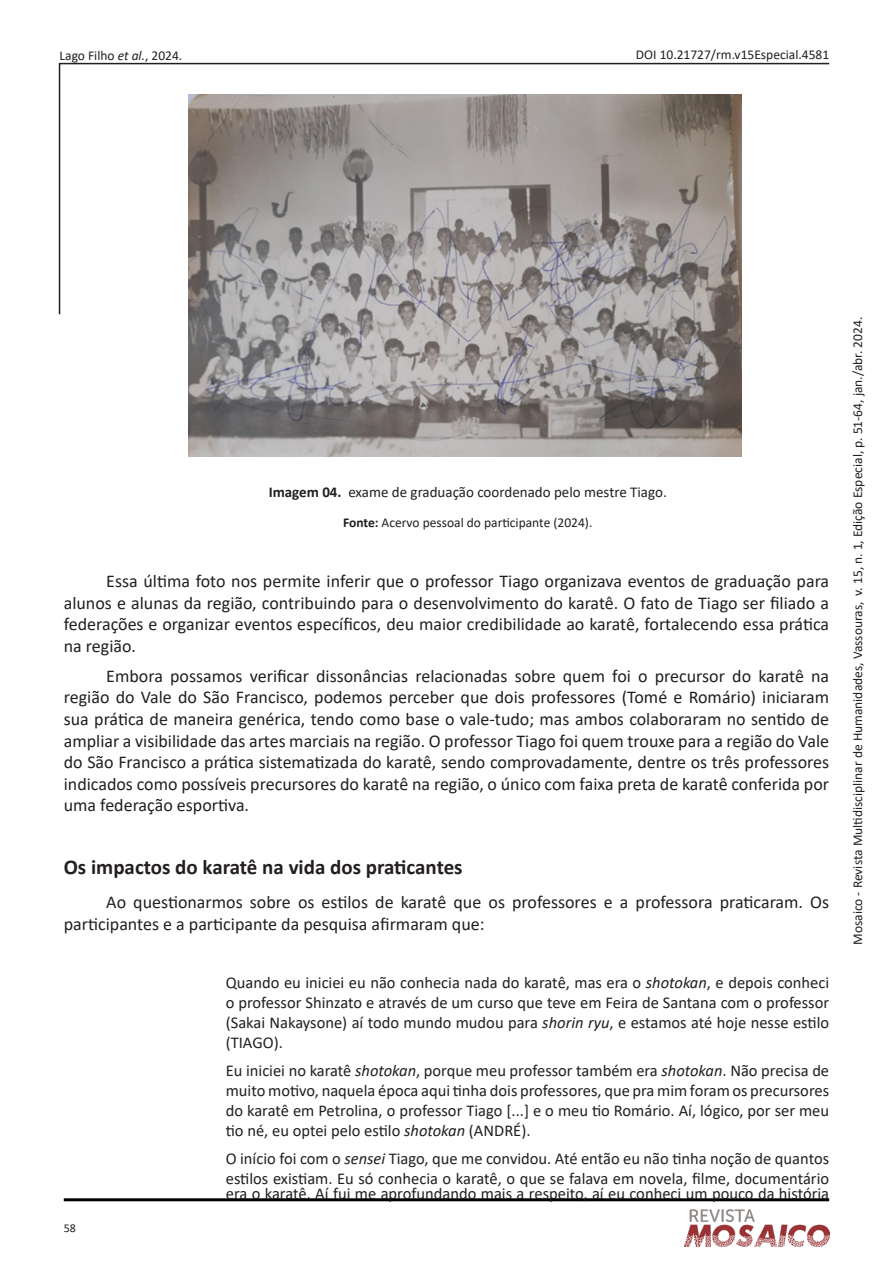
<style>
.page{position:relative;width:893px;height:1263px;background:#fff}
.page>*{position:absolute;margin:0;border:0;box-sizing:border-box;transform-origin:0 0}
.RM_Subtítulos{font:700 21px "Calibri";color:#231f20}
.RM_corpo_de_texto{font:18px/21.6px "Calibri";color:#231f20;text-align:justify}
.RM_Citação{font:16.5px/19.8px "Calibri";color:#231f20;text-align:justify}
.RM_corpo_de_texto-2{font:15px "Calibri";color:#231f20}
.RM_corpo_de_texto-3{font:13.5px "Calibri";color:#231f20}
.t1{font:12px "Calibri";color:#231f20}
.s1{font-style:italic}
.s2{font-weight:700}
.s3{color:#fff}
</style>
<div class="page">
<hr style="left:59px;top:63px;width:770px;height:1px;background:#231f20">
<hr style="left:64px;top:1198px;width:765px;height:3px;background:#000">
<hr style="left:59px;top:63px;width:1px;height:251px;background:#231f20">
<img style="left:685px;top:1209px;width:144px;height:38px">
<img style="left:188px;top:94px;width:553px;height:363px">
<p class="RM_corpo_de_texto-3" style="left:60px;top:46px;width:124px">Lago Filho <span class="s1">et al.</span>, 2024.</p>
<p class="RM_corpo_de_texto-3" style="left:636px;top:45px;width:195px">DOI 10.21727/rm.v15Especial.4581</p>
<p class="RM_corpo_de_texto-2" style="left:269px;top:481px;width:400px"><span class="s2">Imagem 04.</span> exame de graduação coordenado pelo mestre Tiago.</p>
<p class="RM_corpo_de_texto-3" style="left:343px;top:513px;width:251px"><span class="s2">Fonte:</span> Acervo pessoal do participante (2024).</p>
<p class="RM_corpo_de_texto" style="left:64px;top:570px;width:767px;text-indent:43px">Essa última foto nos permite inferir que o professor Tiago organizava eventos de graduação para alunos e alunas da região, contribuindo para o desenvolvimento do karatê. O fato de Tiago ser filiado a federações e organizar eventos específicos, deu maior credibilidade ao karatê, fortalecendo essa prática na região.</p>
<p class="RM_corpo_de_texto" style="left:64px;top:664px;width:767px;text-indent:43px">Embora possamos verificar dissonâncias relacionadas sobre quem foi o precursor do karatê na região do Vale do São Francisco, podemos perceber que dois professores (Tomé e Romário) iniciaram sua prática de maneira genérica, tendo como base o vale-tudo; mas ambos colaboraram no sentido de ampliar a visibilidade das artes marciais na região. O professor Tiago foi quem trouxe para a região do Vale do São Francisco a prática sistematizada do karatê, sendo comprovadamente, dentre os três professores indicados como possíveis precursores do karatê na região, o único com faixa preta de karatê conferida por uma federação esportiva.</p>
<p class="RM_Subtítulos" style="left:64px;top:852px;width:400px">Os impactos do karatê na vida dos praticantes</p>
<p class="RM_corpo_de_texto" style="left:64px;top:891px;width:767px;text-indent:43px">Ao questionarmos sobre os estilos de karatê que os professores e a professora praticaram. Os participantes e a participante da pesquisa afirmaram que:</p>
<p class="t1" style="left:64px;top:1219px;width:14px">58</p>
<p class="RM_Citação" style="left:226px;top:973px;width:605px">Quando eu iniciei eu não conhecia nada do karatê, mas era o <span class="s1">shotokan</span>, e depois conheci o professor Shinzato e através de um curso que teve em Feira de Santana com o professor (Sakai Nakaysone) aí todo mundo mudou para <span class="s1">shorin ryu</span>, e estamos até hoje nesse estilo (TIAGO).</p>
<p class="RM_Citação" style="left:226px;top:1060px;width:605px">Eu iniciei no karatê <span class="s1">shotokan</span>, porque meu professor também era <span class="s1">shotokan</span>. Não precisa de muito motivo, naquela época aqui tinha dois professores, que pra mim foram os precursores do karatê em Petrolina, o professor Tiago [...] e o meu tio Romário. Aí, lógico, por ser meu tio né, eu optei pelo estilo <span class="s1">shotokan</span> (ANDRÉ).</p>
<p class="RM_Citação" style="left:226px;top:1148px;width:605px">O início foi com o <span class="s1">sensei</span> Tiago, que me convidou. Até então eu não tinha noção de quantos estilos existiam. Eu só conhecia o karatê, o que se falava em novela, filme, documentário</p>
<p class="RM_Citação" style="left:226px;top:1183px;width:605px">era o karatê. Aí fui me aprofundando mais a respeito, aí eu conheci um pouco da história</p>
<p class="RM_corpo_de_texto-3" style="left:848px;top:945px;width:629px;rotate:-90deg">Mosaico - Revista Multidisciplinar de Humanidades, Vassouras, v. 15, n. 1, Edição Especial, p. 51-64, jan./abr. <span class="s3">2024.</span></p>
</div>
